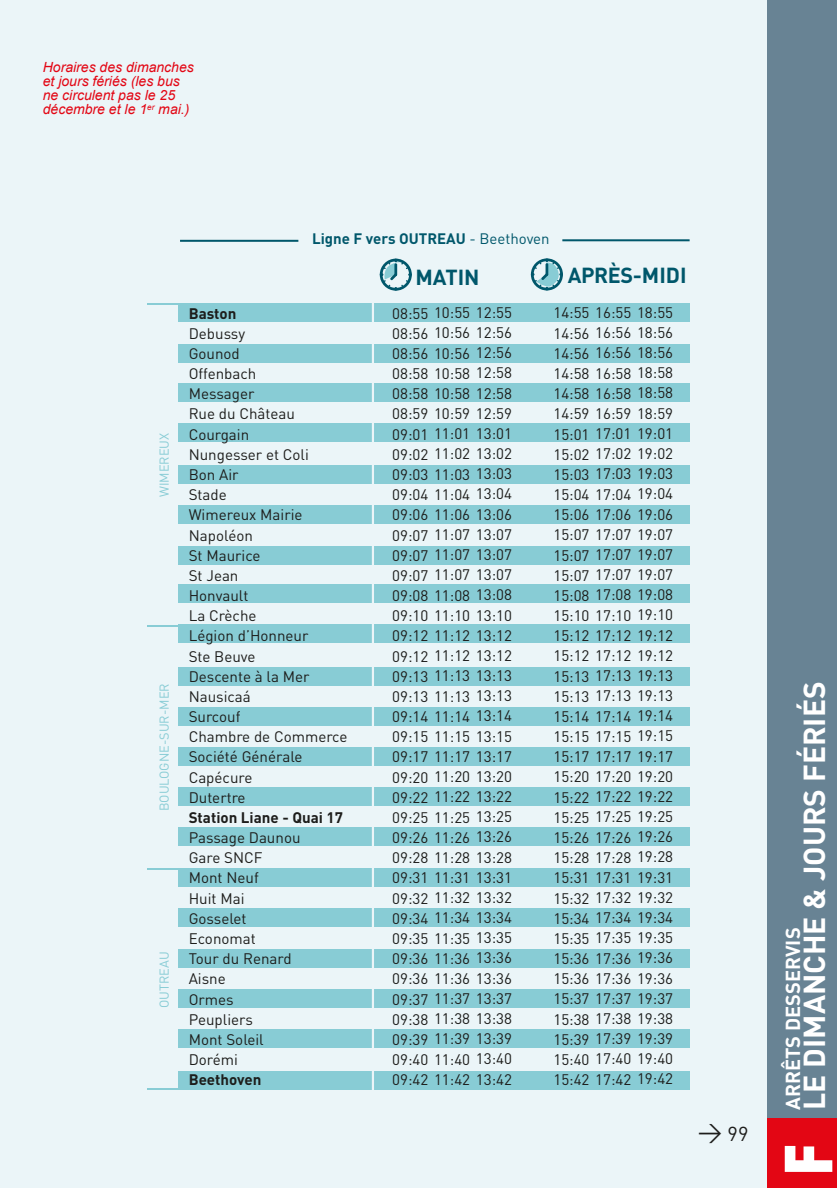
<style>
.page{position:relative;width:837px;height:1188px;background:#fff}
.page>*{position:absolute;margin:0;border:0;box-sizing:border-box;transform-origin:0 0}
.t1{font:700 64.2px "Avant Garde";color:#fff}
.t2{font:700 30px "DIN";color:#fff}
.t3{font:700 21.6px "DIN";letter-spacing:-.02em;color:#00576b}
.t4{font:700 21.6px "DIN";color:#00576b}
.t5{font:700 20px "DIN";color:#fff}
.t6{font:20px "DIN";color:#1d1d1b}
.t7{font:15.2px/20.2px "DIN";color:#1d1d1b;text-align:justify}
.t8{font:700 15.2px "DIN";color:#1d1d1b}
.t9{font:700 15px "DIN";color:#00576b}
.t10{font:italic 14px/14px "Arial";color:#e30614}
.t11{font:12.8px "DIN";color:#88ccd5}
.s1{font-weight:400}
.s2{font-size:24px}
</style>
<div class="page">
<div style="left:0;top:0;width:836px;height:1188px;background:#ebf5f8"></div>
<div style="left:767px;top:0;width:69px;height:1188px;background:#688394"></div>
<div style="left:767px;top:1118px;width:69px;height:70px;background:#e30614"></div>
<svg style="left:379px;top:259px;width:32px;height:32px"></svg>
<svg style="left:530px;top:258px;width:32px;height:32px"></svg>
<hr style="left:180px;top:240px;width:118px;height:2px;background:#00576b">
<hr style="left:562px;top:239px;width:127px;height:2px;background:#00576b">
<div style="left:178px;top:1071px;width:511px;height:18px;background:#88ccd5"></div>
<div style="left:178px;top:303px;width:511px;height:19px;background:#88ccd5"></div>
<div style="left:178px;top:344px;width:511px;height:18px;background:#88ccd5"></div>
<div style="left:178px;top:383px;width:511px;height:19px;background:#88ccd5"></div>
<div style="left:178px;top:423px;width:511px;height:19px;background:#88ccd5"></div>
<div style="left:178px;top:465px;width:511px;height:19px;background:#88ccd5"></div>
<div style="left:178px;top:505px;width:511px;height:18px;background:#88ccd5"></div>
<div style="left:178px;top:546px;width:511px;height:18px;background:#88ccd5"></div>
<div style="left:178px;top:584px;width:511px;height:19px;background:#88ccd5"></div>
<div style="left:178px;top:625px;width:511px;height:18px;background:#88ccd5"></div>
<div style="left:178px;top:667px;width:511px;height:18px;background:#88ccd5"></div>
<div style="left:178px;top:707px;width:511px;height:18px;background:#88ccd5"></div>
<div style="left:178px;top:747px;width:511px;height:19px;background:#88ccd5"></div>
<div style="left:178px;top:787px;width:511px;height:19px;background:#88ccd5"></div>
<div style="left:178px;top:827px;width:511px;height:19px;background:#88ccd5"></div>
<div style="left:178px;top:868px;width:511px;height:18px;background:#88ccd5"></div>
<div style="left:178px;top:908px;width:511px;height:19px;background:#88ccd5"></div>
<div style="left:178px;top:948px;width:511px;height:19px;background:#88ccd5"></div>
<div style="left:178px;top:989px;width:511px;height:18px;background:#88ccd5"></div>
<div style="left:178px;top:1029px;width:511px;height:19px;background:#88ccd5"></div>
<hr style="left:147px;top:303px;width:34px;height:2px;background:#88ccd5">
<hr style="left:147px;top:625px;width:34px;height:1px;background:#88ccd5">
<hr style="left:147px;top:868px;width:34px;height:1px;background:#88ccd5">
<hr style="left:147px;top:1088px;width:34px;height:2px;background:#88ccd5">
<hr style="left:371px;top:296px;width:3px;height:804px;background:#ebf5f8">
<p class="t10" style="left:43px;top:60px;width:152px">Horaires des dimanches et jours fériés (les bus ne circulent pas le 25 décembre et le 1<sup>er</sup> mai.)</p>
<p class="t11" style="left:156px;top:497px;width:66px;rotate:-90deg">WIMEREUX</p>
<p class="t11" style="left:156px;top:811px;width:130px;rotate:-90deg">BOULOGNE-SUR-MER</p>
<p class="t11" style="left:156px;top:1008px;width:58px;rotate:-90deg">OUTREAU</p>
<p class="t9" style="left:312px;top:229px;width:239px">Ligne F vers OUTREAU <span class="s1">- Beethoven</span></p>
<p class="t8" style="left:189px;top:303px;width:49px">Baston</p>
<p class="t7" style="left:189px;top:323px;width:160px;text-align:left">Debussy<br>Gounod<br>Offenbach<br>Messager<br>Rue du Château<br>Courgain<br>Nungesser et Coli<br>Bon Air<br>Stade<br>Wimereux Mairie<br>Napoléon<br>St Maurice<br>St Jean<br>Honvault<br>La Crèche<br>Légion d’Honneur<br>Ste Beuve<br>Descente à la Mer<br>Nausicaá<br>Surcouf<br>Chambre de Commerce<br>Société Générale<br>Capécure<br>Dutertre</p>
<p class="t8" style="left:189px;top:807px;width:156px">Station Liane - Quai 17</p>
<p class="t7" style="left:189px;top:827px;width:113px;text-align:left">Passage Daunou<br>Gare SNCF<br>Mont Neuf<br>Huit Mai<br>Gosselet<br>Economat<br>Tour du Renard<br>Aisne<br>Ormes<br>Peupliers<br>Mont Soleil<br>Dorémi</p>
<p class="t8" style="left:189px;top:1069px;width:74px">Beethoven</p>
<h3 class="t4" style="left:415px;top:263px;width:66px">MATIN</h3>
<h3 class="t3" style="left:567px;top:261px;width:120px">APRÈS-MIDI</h3>
<p class="t7" style="left:392px;top:302px;width:121px">08:55 10:55 12:55<br>08:56 10:56 12:56<br>08:56 10:56 12:56<br>08:58 10:58 12:58<br>08:58 10:58 12:58<br>08:59 10:59 12:59<br>09:01 11:01 13:01<br>09:02 11:02 13:02<br>09:03 11:03 13:03<br>09:04 11:04 13:04<br>09:06 11:06 13:06<br>09:07 11:07 13:07<br>09:07 11:07 13:07<br>09:07 11:07 13:07<br>09:08 11:08 13:08<br>09:10 11:10 13:10<br>09:12 11:12 13:12<br>09:12 11:12 13:12<br>09:13 11:13 13:13<br>09:13 11:13 13:13<br>09:14 11:14 13:14<br>09:15 11:15 13:15<br>09:17 11:17 13:17<br>09:20 11:20 13:20<br>09:22 11:22 13:22<br>09:25 11:25 13:25<br>09:26 11:26 13:26<br>09:28 11:28 13:28<br>09:31 11:31 13:31<br>09:32 11:32 13:32<br>09:34 11:34 13:34<br>09:35 11:35 13:35<br>09:36 11:36 13:36<br>09:36 11:36 13:36<br>09:37 11:37 13:37<br>09:38 11:38 13:38<br>09:39 11:39 13:39<br>09:40 11:40 13:40<br>09:42 11:42 13:42</p>
<p class="t7" style="left:553px;top:302px;width:121px">14:55 16:55 18:55<br>14:56 16:56 18:56<br>14:56 16:56 18:56<br>14:58 16:58 18:58<br>14:58 16:58 18:58<br>14:59 16:59 18:59<br>15:01 17:01 19:01<br>15:02 17:02 19:02<br>15:03 17:03 19:03<br>15:04 17:04 19:04<br>15:06 17:06 19:06<br>15:07 17:07 19:07<br>15:07 17:07 19:07<br>15:07 17:07 19:07<br>15:08 17:08 19:08<br>15:10 17:10 19:10<br>15:12 17:12 19:12<br>15:12 17:12 19:12<br>15:13 17:13 19:13<br>15:13 17:13 19:13<br>15:14 17:14 19:14<br>15:15 17:15 19:15<br>15:17 17:17 19:17<br>15:20 17:20 19:20<br>15:22 17:22 19:22<br>15:25 17:25 19:25<br>15:26 17:26 19:26<br>15:28 17:28 19:28<br>15:31 17:31 19:31<br>15:32 17:32 19:32<br>15:34 17:34 19:34<br>15:35 17:35 19:35<br>15:36 17:36 19:36<br>15:36 17:36 19:36<br>15:37 17:37 19:37<br>15:38 17:38 19:38<br>15:39 17:39 19:39<br>15:40 17:40 19:40<br>15:42 17:42 19:42</p>
<h3 class="t6" style="left:697px;top:1121px;width:52px"><span class="s2">&gt;</span> 99</h3>
<h2 class="t2" style="left:794px;top:1110px;width:430px;rotate:-90deg">LE DIMANCHE &amp; JOURS FÉRIÉS</h2>
<h1 class="t1" style="left:766px;top:1176px;width:34px;rotate:-90deg">F</h1>
<h3 class="t5" style="left:779px;top:1110px;width:184px;rotate:-90deg">ARRÊTS DESSERVIS</h3>
</div>
